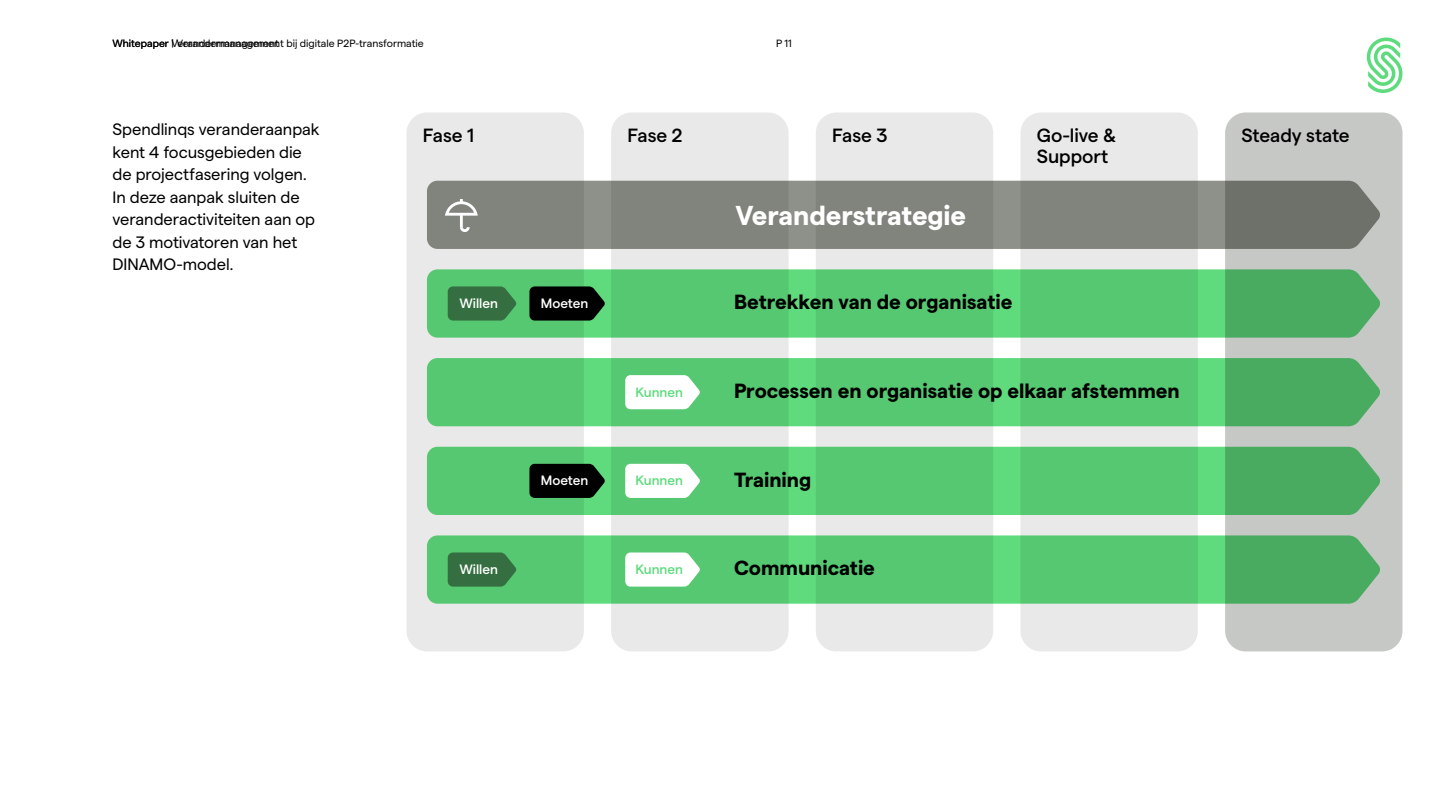
<style>
.page{position:relative;width:1440px;height:810px;background:#fff}
.page>*{position:absolute;margin:0;border:0;box-sizing:border-box;transform-origin:0 0}
.t1{font:700 27.3px "Matter";letter-spacing:-.005em;color:#fff}
.t2{font:700 20.48px "Matter";letter-spacing:-.005em;color:#000}
.t3{font:500 19.12px/21.8px "Matter";letter-spacing:-.005em;color:#000}
.t4{font:16.5px/22.5px "Matter";letter-spacing:-.005em;color:#000}
.t5{font:500 13.5px "Matter";color:#fff}
.t6{font:500 13.5px "Matter";color:#5fdb7d}
.t7{font:10.5px "Matter";color:#000}
</style>
<div class="page">
<svg style="left:1366px;top:37px;width:37px;height:56px"></svg>
<div style="left:407px;top:113px;width:177px;height:538px;background:#e8e9e8;border-radius:20px"></div>
<div style="left:611px;top:113px;width:178px;height:538px;background:#e8e9e8;border-radius:20px"></div>
<div style="left:816px;top:113px;width:177px;height:538px;background:#e8e9e8;border-radius:20px"></div>
<div style="left:1020px;top:113px;width:178px;height:538px;background:#e8e9e8;border-radius:20px"></div>
<div style="left:1225px;top:113px;width:177px;height:538px;background:#c6c8c5;border-radius:20px"></div>
<svg style="left:427px;top:181px;width:953px;height:68px;background:#7f837c"></svg>
<svg style="left:427px;top:269px;width:953px;height:69px;background:#58c572"></svg>
<svg style="left:427px;top:358px;width:953px;height:68px;background:#56c571"></svg>
<svg style="left:427px;top:447px;width:953px;height:68px;background:#56c570"></svg>
<svg style="left:427px;top:535px;width:953px;height:69px;background:#58c672"></svg>
<svg style="left:443px;top:199px;width:36px;height:19px"></svg>
<hr style="left:460px;top:213px;width:3px;height:14px;background:#fff">
<svg style="left:459px;top:224px;width:12px;height:9px"></svg>
<svg style="left:448px;top:286px;width:68px;height:35px;background:#387846"></svg>
<svg style="left:529px;top:286px;width:76px;height:35px;background:#0a180e"></svg>
<svg style="left:448px;top:553px;width:68px;height:34px;background:#387745"></svg>
<svg style="left:529px;top:464px;width:76px;height:34px;background:#08140b"></svg>
<svg style="left:625px;top:375px;width:75px;height:34px;background:#eff9f1"></svg>
<svg style="left:625px;top:464px;width:75px;height:34px;background:#eff9f2"></svg>
<svg style="left:625px;top:553px;width:75px;height:34px;background:#eef9f1"></svg>
<p class="t7" style="left:172px;top:36px;width:254px">| Verandermanagement bij digitale P2P-transformatie</p>
<p class="t7" style="left:112px;top:36px;width:168px">Whitepaper Verandermanagement</p>
<p class="t7" style="left:776px;top:36px;width:17px">P11</p>
<p class="t4" style="left:112px;top:117px;width:209px">Spendlinqs veranderaanpak kent 4 focusgebieden die de projectfasering volgen.<br>In deze aanpak sluiten de veranderactiviteiten aan op de 3 motivatoren van het<br>DINAMO-model.</p>
<p class="t3" style="left:423px;top:122px;width:53px">Fase 1</p>
<p class="t3" style="left:628px;top:122px;width:57px">Fase 2</p>
<p class="t3" style="left:832px;top:122px;width:57px">Fase 3</p>
<p class="t3" style="left:1037px;top:122px;width:81px">Go-live &amp;<br>Support</p>
<p class="t3" style="left:1241px;top:122px;width:110px">Steady state</p>
<h1 class="t1" style="left:735px;top:195px;width:232px">Veranderstrategie</h1>
<p class="t5" style="left:459px;top:293px;width:40px">Willen</p>
<p class="t5" style="left:541px;top:293px;width:49px">Moeten</p>
<p class="t5" style="left:459px;top:560px;width:40px">Willen</p>
<p class="t5" style="left:541px;top:471px;width:49px">Moeten</p>
<p class="t6" style="left:635px;top:382px;width:49px">Kunnen</p>
<p class="t6" style="left:635px;top:471px;width:49px">Kunnen</p>
<p class="t6" style="left:635px;top:560px;width:49px">Kunnen</p>
<p class="t2" style="left:734px;top:287px;width:280px">Betrekken van de organisatie</p>
<p class="t2" style="left:734px;top:376px;width:447px">Processen en organisatie op elkaar afstemmen</p>
<p class="t2" style="left:734px;top:464px;width:79px">Training</p>
<p class="t2" style="left:734px;top:553px;width:142px">Communicatie</p>
</div>
